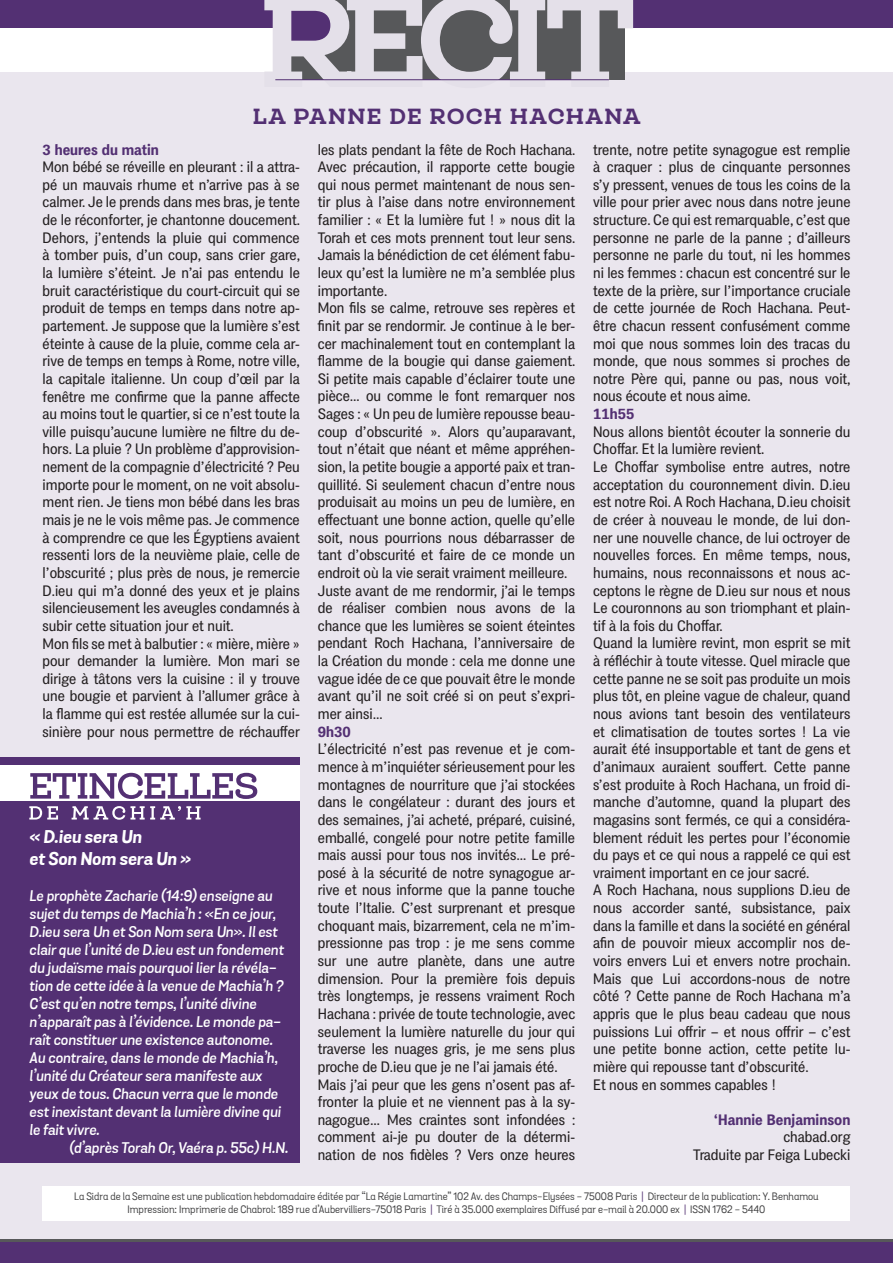
<style>
.page{position:relative;width:893px;height:1263px;background:#fff}
.page>*{position:absolute;margin:0;border:0;box-sizing:border-box;transform-origin:0 0}
.t1{font:900 21px "Queulat";letter-spacing:.035em;color:#533073}
.t2{font:18px/21.6px "Grota Sans Alt Bold Italic 02933";color:#fff}
.t3{font:15px/18px "Grota Sans Alt Semi Bold Italic 26445";color:#fff}
.t4{font:14.7px/17.7px "PF Das Grotesk Pro";color:#231f20}
.t5{font:700 14.7px "PF Das Grotesk Pro";color:#533073}
.t6{font:10.5px/12.6px "Grota Sans Alt Regular 96724";color:#3e3e3f;text-align:center}
.s1{color:#5f407c}
</style>
<div class="page">
<div style="left:0;top:72px;width:893px;height:1191px;background:#eae6ee"></div>
<div style="left:43px;top:1185px;width:807px;height:35px;background:#fff"></div>
<div style="left:0;top:1240px;width:893px;height:23px;background:#533073"></div>
<div style="left:0;top:0;width:893px;height:28px;background:#533073"></div>
<svg style="left:264px;top:0;width:369px;height:81px;background:#a7a4ac"></svg>
<hr style="left:275px;top:79px;width:334px;height:1px;background:#533073">
<div style="left:0;top:757px;width:300px;height:405px;background:#533073"></div>
<div style="left:0;top:765px;width:300px;height:36px;background:#fff"></div>
<svg style="left:29px;top:806px;width:172px;height:14px"></svg>
<svg style="left:30px;top:773px;width:227px;height:26px"></svg>
<hr style="left:0;top:1239px;width:893px;height:3px;background:#57585a">
<h1 class="t1" style="left:252px;top:101px;width:390px">LA PANNE DE ROCH HACHANA</h1>
<p class="t5" style="left:43px;top:140px;width:118px">3 heures du matin</p>
<p class="t4" style="left:43px;top:158px;width:259px">Mon bébé se réveille en pleurant : il a attra&shy;pé un mauvais rhume et n’arrive pas à se calmer. Je le prends dans mes bras, je tente de le réconforter, je chantonne doucement.<br>Dehors, j’entends la pluie qui commence à tomber puis, d’un coup, sans crier gare, la lumière s’éteint. Je n’ai pas entendu le bruit caractéristique du court-circuit qui se produit de temps en temps dans notre ap&shy;partement. Je suppose que la lumière s’est éteinte à cause de la pluie, comme cela ar&shy;rive de temps en temps à Rome, notre ville, la capitale italienne. Un coup d’œil par la fenêtre me confirme que la panne affecte au moins tout le quartier, si ce n’est toute la ville puisqu’aucune lumière ne filtre du de&shy;hors. La pluie ? Un problème d’approvision&shy;nement de la compagnie d’électricité ? Peu importe pour le moment, on ne voit absolu&shy;ment rien. Je tiens mon bébé dans les bras mais je ne le vois même pas. Je commence à comprendre ce que les Égyptiens avaient ressenti lors de la neuvième plaie, celle de l’obscurité ; plus près de nous, je remercie D.ieu qui m’a donné des yeux et je plains silencieusement les aveugles condamnés à subir cette situation jour et nuit.<br>Mon fils se met à balbutier : « mière, mière » pour demander la lumière. Mon mari se dirige à tâtons vers la cuisine : il y trouve une bougie et parvient à l’allumer grâce à la flamme qui est restée allumée sur la cui&shy;sinière pour nous permettre de réchauffer</p>
<p class="t2" style="left:29px;top:827px;width:163px">« D.ieu sera Un<br>et Son Nom sera Un »</p>
<p class="t3" style="left:29px;top:887px;width:256px">Le prophète Zacharie (14:9) enseigne au sujet du temps de Machia’h : «En ce jour, D.ieu sera Un et Son Nom sera Un». Il est clair que l’unité de D.ieu est un fondement du judaïsme mais pourquoi lier la révéla&shy;tion de cette idée à la venue de Machia’h ?<br>C’est qu’en notre temps, l’unité divine n’apparaît pas à l’évidence. Le monde pa&shy;raît constituer une existence autonome.<br>Au contraire, dans le monde de Machia’h, l’unité du Créateur sera manifeste aux yeux de tous. Chacun verra que le monde est inexistant devant la lumière divine qui le fait vivre.</p>
<p class="t3" style="left:69px;top:1139px;width:220px">(d’après Torah Or, Vaéra p. 55c) H.N.</p>
<p class="t4" style="left:318px;top:141px;width:259px">les plats pendant la fête de Roch Hachana.<br>Avec précaution, il rapporte cette bougie qui nous permet maintenant de nous sen&shy;tir plus à l’aise dans notre environnement familier : « Et la lumière fut ! » nous dit la Torah et ces mots prennent tout leur sens.<br>Jamais la bénédiction de cet élément fabu&shy;leux qu’est la lumière ne m’a semblée plus importante.<br>Mon fils se calme, retrouve ses repères et finit par se rendormir. Je continue à le ber&shy;cer machinalement tout en contemplant la flamme de la bougie qui danse gaiement.<br>Si petite mais capable d’éclairer toute une pièce… ou comme le font remarquer nos Sages : « Un peu de lumière repousse beau&shy;coup d’obscurité ». Alors qu’auparavant, tout n’était que néant et même appréhen&shy;sion, la petite bougie a apporté paix et tran&shy;quillité. Si seulement chacun d’entre nous produisait au moins un peu de lumière, en effectuant une bonne action, quelle qu’elle soit, nous pourrions nous débarrasser de tant d’obscurité et faire de ce monde un endroit où la vie serait vraiment meilleure.<br>Juste avant de me rendormir, j’ai le temps de réaliser combien nous avons de la chance que les lumières se soient éteintes pendant Roch Hachana, l’anniversaire de la Création du monde : cela me donne une vague idée de ce que pouvait être le monde avant qu’il ne soit créé si on peut s’expri&shy;mer ainsi…</p>
<p class="t5" style="left:318px;top:722px;width:34px">9h30</p>
<p class="t4" style="left:318px;top:740px;width:259px">L’électricité n’est pas revenue et je com&shy;mence à m’inquiéter sérieusement pour les montagnes de nourriture que j’ai stockées dans le congélateur : durant des jours et des semaines, j’ai acheté, préparé, cuisiné, emballé, congelé pour notre petite famille mais aussi pour tous nos invités… Le pré&shy;posé à la sécurité de notre synagogue ar&shy;rive et nous informe que la panne touche toute l’Italie. C’est surprenant et presque choquant mais, bizarrement, cela ne m’im&shy;pressionne pas trop : je me sens comme sur une autre planète, dans une autre dimension. Pour la première fois depuis très longtemps, je ressens vraiment Roch Hachana : privée de toute technologie, avec seulement la lumière naturelle du jour qui traverse les nuages gris, je me sens plus proche de D.ieu que je ne l’ai jamais été.<br>Mais j’ai peur que les gens n’osent pas af&shy;fronter la pluie et ne viennent pas à la sy&shy;nagogue… Mes craintes sont infondées : comment ai-je pu douter de la détermi&shy;nation de nos fidèles ? Vers onze heures</p>
<p class="t4" style="left:593px;top:141px;width:259px;text-align:justify">trente, notre petite synagogue est remplie à craquer : plus de cinquante personnes s’y pressent, venues de tous les coins de la ville pour prier avec nous dans notre jeune structure. Ce qui est remarquable, c’est que personne ne parle de la panne ; d’ailleurs personne ne parle du tout, ni les hommes ni les femmes : chacun est concentré sur le texte de la prière, sur l’importance cruciale de cette journée de Roch Hachana. Peut&shy;être chacun ressent confusément comme moi que nous sommes loin des tracas du monde, que nous sommes si proches de notre Père qui, panne ou pas, nous voit, nous écoute et nous aime.</p>
<p class="t5" style="left:593px;top:405px;width:43px">11h55</p>
<p class="t4" style="left:593px;top:423px;width:259px">Nous allons bientôt écouter la sonnerie du Choffar. Et la lumière revient.<br>Le Choffar symbolise entre autres, notre acceptation du couronnement divin. D.ieu est notre Roi. A Roch Hachana, D.ieu choisit de créer à nouveau le monde, de lui don&shy;ner une nouvelle chance, de lui octroyer de nouvelles forces. En même temps, nous, humains, nous reconnaissons et nous ac&shy;ceptons le règne de D.ieu sur nous et nous Le couronnons au son triomphant et plain&shy;tif à la fois du Choffar.<br>Quand la lumière revint, mon esprit se mit à réfléchir à toute vitesse. Quel miracle que cette panne ne se soit pas produite un mois plus tôt, en pleine vague de chaleur, quand nous avions tant besoin des ventilateurs et climatisation de toutes sortes ! La vie aurait été insupportable et tant de gens et d’animaux auraient souffert. Cette panne s’est produite à Roch Hachana, un froid di&shy;manche d’automne, quand la plupart des magasins sont fermés, ce qui a considéra&shy;blement réduit les pertes pour l’économie du pays et ce qui nous a rappelé ce qui est vraiment important en ce jour sacré.<br>A Roch Hachana, nous supplions D.ieu de nous accorder santé, subsistance, paix dans la famille et dans la société en général afin de pouvoir mieux accomplir nos de&shy;voirs envers Lui et envers notre prochain.<br>Mais que Lui accordons-nous de notre côté ? Cette panne de Roch Hachana m’a appris que le plus beau cadeau que nous puissions Lui offrir – et nous offrir – c’est une petite bonne action, cette petite lu&shy;mière qui repousse tant d’obscurité.<br>Et nous en sommes capables !</p>
<p class="t5" style="left:714px;top:1110px;width:138px">‘Hannie Benjaminson</p>
<p class="t4" style="left:693px;top:1129px;width:159px;text-align:right">chabad.org<br>Traduite par Feiga Lubecki</p>
<p class="t6" style="left:74px;top:1191px;width:746px">La Sidra de la Semaine est une publication hebdomadaire éditée par “La Régie Lamartine” 102 Av. des Champs-Elysées - 75008 Paris <span class="s1">|</span> Directeur de la publication: Y. Benhamou<br>Impression: Imprimerie de Chabrol: 189 rue d’Aubervilliers-75018 Paris <span class="s1">|</span> Tiré à 35.000 exemplaires Diffusé par e-mail à 20.000 ex <span class="s1">|</span> ISSN 1762 - 5440</p>
</div>
